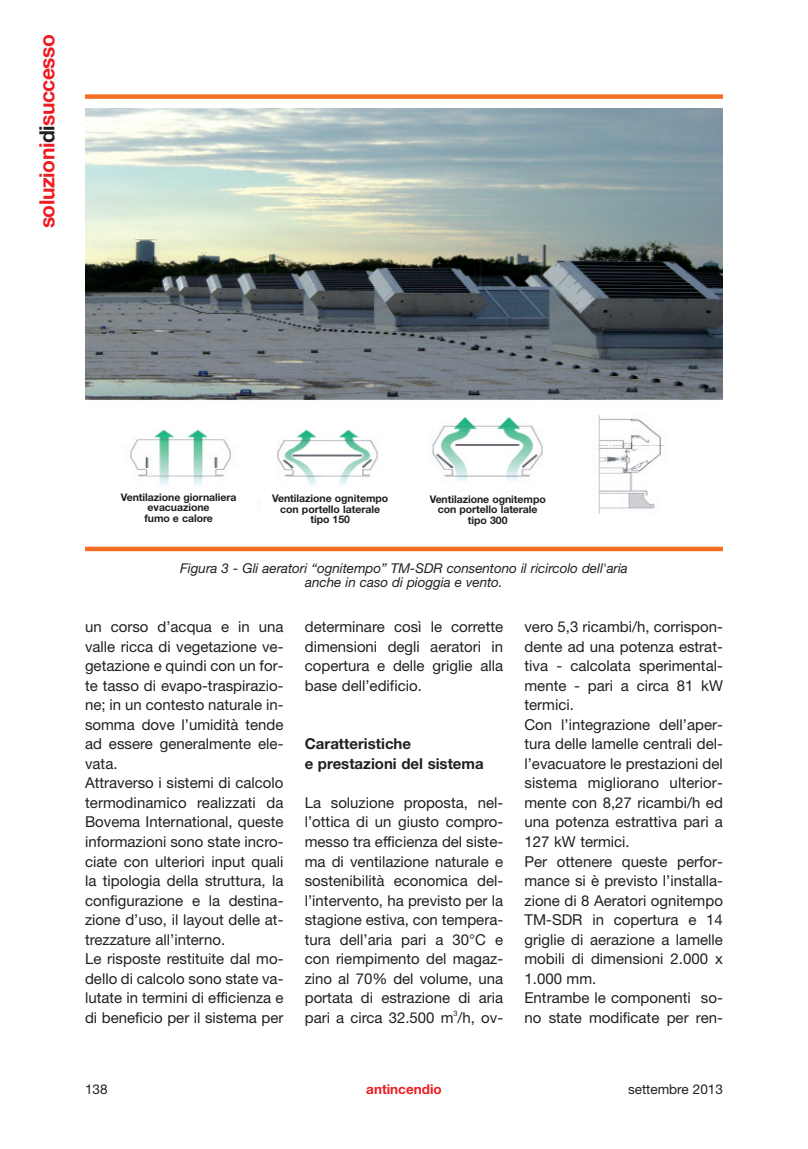
<style>
.page{position:relative;width:808px;height:1149px;background:#fff}
.page>*{position:absolute;margin:0;border:0;box-sizing:border-box;transform-origin:0 0}
.t1{font:700 21px "Helvetica Neue";letter-spacing:-.02em;color:#ee1d23}
.t2{font:15px/19.5px "Helvetica Neue";color:#231f20}
.t3{font:700 15px/19.5px "Helvetica Neue";color:#231f20}
.t4{font:italic 13.5px/13.5px "Helvetica Neue";letter-spacing:-.005em;color:#231f20;text-align:center}
.t5{font:13.5px "Helvetica Neue";color:#231f20}
.t6{font:700 13.5px "Helvetica Neue";color:#ee1d23}
.t7{font:700 10.5px/10.5px "Helvetica Neue";letter-spacing:-.005em;color:#231f20;text-align:center}
.t8{font:7.5px "Helvetica Neue";color:#231f20}
.s1{color:#231f20}
</style>
<div class="page">
<div style="left:85px;top:546px;width:638px;height:5px;background:#f36e21"></div>
<div style="left:85px;top:94px;width:638px;height:5px;background:#f36e21"></div>
<img style="left:85px;top:108px;width:638px;height:406px">
<div style="left:112px;top:490px;width:133px;height:36px;background:#fff"></div>
<div style="left:261px;top:491px;width:138px;height:37px;background:#fff"></div>
<div style="left:419px;top:492px;width:137px;height:37px;background:#fff"></div>
<h1 class="t1" style="left:34px;top:228px;width:196px;rotate:-90deg">soluzioni<span class="s1">di</span>successo</h1>
<p class="t7" style="left:121px;top:491px;width:117px">Ventilazione giornaliera evacuazione<br>fumo e calore</p>
<p class="t7" style="left:272px;top:492px;width:118px">Ventilazione ognitempo con portello laterale tipo 150</p>
<p class="t7" style="left:430px;top:493px;width:118px">Ventilazione ognitempo con portello laterale tipo 300</p>
<p class="t4" style="left:180px;top:561px;width:449px">Figura 3 - Gli aeratori “ognitempo” TM-SDR consentono il ricircolo dell'aria anche in caso di pioggia e vento.</p>
<p class="t2" style="left:85px;top:616px;width:200px">un corso d’acqua e in una valle ricca di vegetazione ve&shy;getazione e quindi con un for&shy;te tasso di evapo-traspirazio&shy;ne; in un contesto naturale in&shy;somma dove l’umidità tende ad essere generalmente ele&shy;vata.<br>Attraverso i sistemi di calcolo termodinamico realizzati da<br>Bovema International, queste informazioni sono state incro&shy;ciate con ulteriori input quali la tipologia della struttura, la configurazione e la destina&shy;zione d’uso, il layout delle at&shy;trezzature all’interno.<br>Le risposte restituite dal mo&shy;dello di calcolo sono state va&shy;lutate in termini di efficienza e di beneficio per il sistema per</p>
<p class="t2" style="left:305px;top:616px;width:200px;text-align:justify">determinare così le corrette dimensioni degli aeratori in copertura e delle griglie alla base dell’edificio.</p>
<p class="t3" style="left:305px;top:733px;width:180px">Caratteristiche<br>e prestazioni del sistema</p>
<p class="t2" style="left:305px;top:792px;width:200px;text-align:justify">La soluzione proposta, nel&shy;l’ottica di un giusto compro&shy;messo tra efficienza del siste&shy;ma di ventilazione naturale e sostenibilità economica del&shy;l’intervento, ha previsto per la stagione estiva, con tempera&shy;tura dell’aria pari a 30°C e con riempimento del magaz&shy;zino al 70% del volume, una portata di estrazione di aria pari a circa 32.500 m /h, ov-</p>
<p class="t8" style="left:453px;top:1008px;width:6px">3</p>
<p class="t2" style="left:524px;top:616px;width:200px">vero 5,3 ricambi/h, corrispon&shy;dente ad una potenza estrat&shy;tiva - calcolata sperimental&shy;mente - pari a circa 81 kW termici.<br>Con l’integrazione dell’aper&shy;tura delle lamelle centrali del&shy;l’evacuatore le prestazioni del sistema migliorano ulterior&shy;mente con 8,27 ricambi/h ed una potenza estrattiva pari a<br>127 kW termici.<br>Per ottenere queste perfor&shy;mance si è previsto l’installa&shy;zione di 8 Aeratori ognitempo<br>TM-SDR in copertura e 14 griglie di aerazione a lamelle mobili di dimensioni 2.000 x<br>1.000 mm.<br>Entrambe le componenti so&shy;no state modificate per ren-</p>
<p class="t5" style="left:85px;top:1080px;width:24px">138</p>
<p class="t6" style="left:366px;top:1080px;width:77px">antincendio</p>
<p class="t5" style="left:628px;top:1080px;width:96px">settembre 2013</p>
</div>
